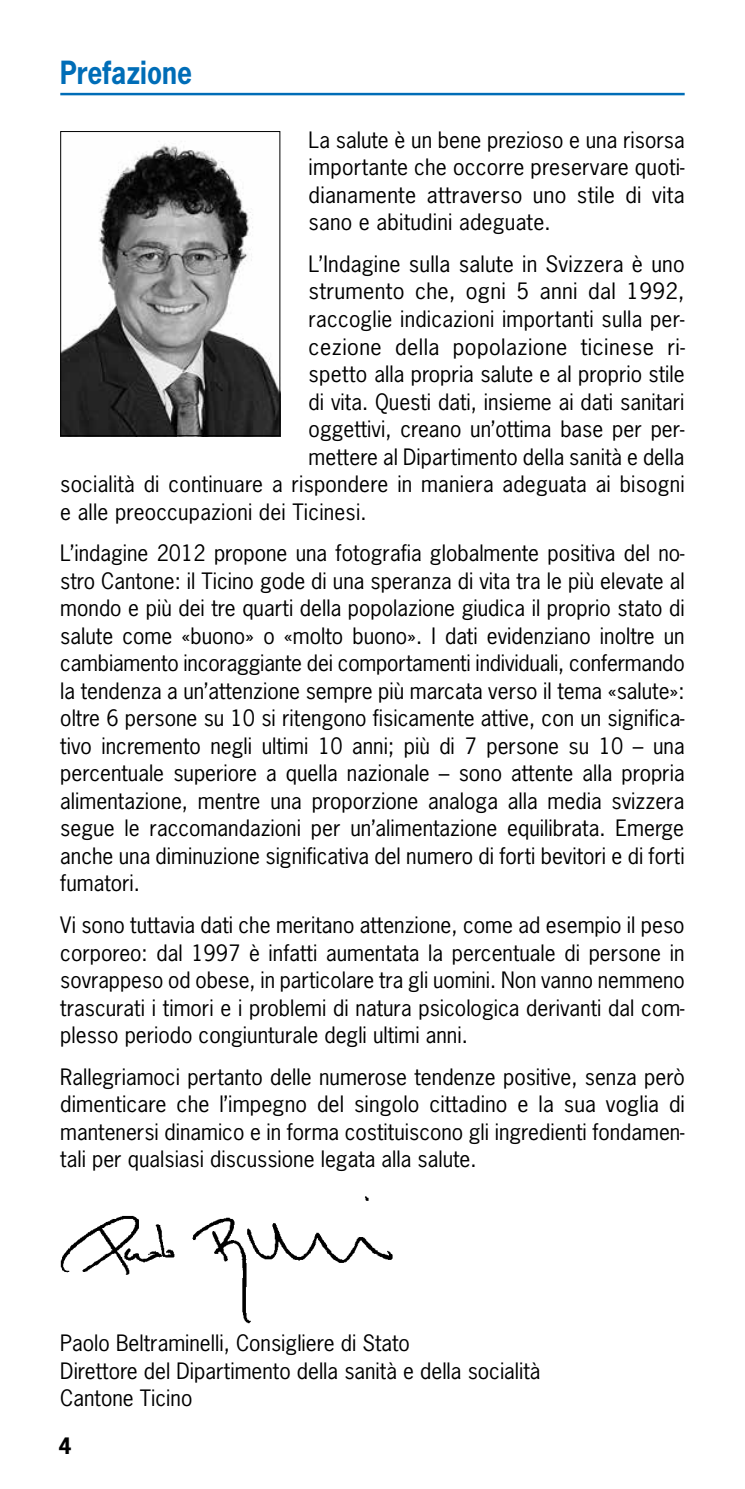
<style>
.page{position:relative;width:745px;height:1489px;background:#fff}
.page>*{position:absolute;margin:0;border:0;box-sizing:border-box;transform-origin:0 0}
.Kopftitel_-mit_Linie{font:700 30px "News Gothic Std";color:#006db7;scale:.88 1}
.Grundtext{font:21.25px/27.5px "News Gothic Std";color:#000;text-align:justify}
.Grundtext-2{font:21.25px "News Gothic Std";letter-spacing:.02em;color:#000}
.t1{font:700 21.25px "News Gothic Std";color:#000}
</style>
<div class="page">
<hr style="left:60px;top:93px;width:624px;height:2px;background:#006db7">
<img style="left:62px;top:144px;width:216px;height:290px">
<div style="left:60px;top:131px;width:220px;height:305px;border:1px solid #000"></div>
<img style="left:60px;top:1196px;width:333px;height:128px">
<p class="Kopftitel_-mit_Linie" style="left:60px;top:52px;width:151px">Prefazione</p>
<p class="Grundtext" style="left:308px;top:126px;width:377px">La salute è un bene prezioso e una risorsa importante che occorre preservare quoti&shy;dianamente attraverso uno stile di vita sano e abitudini adeguate.</p>
<p class="Grundtext" style="left:308px;top:250px;width:377px">L’Indagine sulla salute in Svizzera è uno</p>
<p class="Grundtext" style="left:308px;top:277px;width:377px">strumento che, ogni 5 anni dal 1992,</p>
<p class="Grundtext" style="left:308px;top:305px;width:377px">raccoglie indicazioni importanti sulla per-</p>
<p class="Grundtext-2" style="left:308px;top:333px;width:377px">cezione della popolazione ticinese ri-</p>
<p class="Grundtext" style="left:308px;top:360px;width:377px">spetto alla propria salute e al proprio stile</p>
<p class="Grundtext" style="left:308px;top:387px;width:377px">di vita. Questi dati, insieme ai dati sanitari</p>
<p class="Grundtext" style="left:308px;top:415px;width:377px">oggettivi, creano un’ottima base per per-</p>
<p class="Grundtext" style="left:308px;top:442px;width:377px">mettere al Dipartimento della sanità e della</p>
<p class="Grundtext" style="left:60px;top:470px;width:625px">socialità di continuare a rispondere in maniera adeguata ai bisogni</p>
<p class="Grundtext" style="left:60px;top:497px;width:308px">e alle preoccupazioni dei Ticinesi.</p>
<p class="Grundtext" style="left:60px;top:539px;width:625px">L’indagine 2012 propone una fotografia globalmente positiva del no&shy;stro Cantone: il Ticino gode di una speranza di vita tra le più elevate al mondo e più dei tre quarti della popolazione giudica il proprio stato di salute come «buono» o «molto buono». I dati evidenziano inoltre un cambiamento incoraggiante dei comportamenti individuali, confermando la tendenza a un’attenzione sempre più marcata verso il tema «salute»: oltre 6 persone su 10 si ritengono fisicamente attive, con un significa&shy;tivo incremento negli ultimi 10 anni; più di 7 persone su 10 – una percentuale superiore a quella nazionale – sono attente alla propria alimentazione, mentre una proporzione analoga alla media svizzera segue le raccomandazioni per un’alimentazione equilibrata. Emerge anche una diminuzione significativa del numero di forti bevitori e di forti fumatori.</p>
<p class="Grundtext" style="left:60px;top:911px;width:625px">Vi sono tuttavia dati che meritano attenzione, come ad esempio il peso corporeo: dal 1997 è infatti aumentata la percentuale di persone in sovrappeso od obese, in particolare tra gli uomini. Non vanno nemmeno trascurati i timori e i problemi di natura psicologica derivanti dal com&shy;plesso periodo congiunturale degli ultimi anni.</p>
<p class="Grundtext" style="left:60px;top:1062px;width:625px">Rallegriamoci pertanto delle numerose tendenze positive, senza però dimenticare che l’impegno del singolo cittadino e la sua voglia di mantenersi dinamico e in forma costituiscono gli ingredienti fondamen&shy;tali per qualsiasi discussione legata alla salute.</p>
<p class="Grundtext" style="left:60px;top:1328px;width:481px;text-align:left">Paolo Beltraminelli, Consigliere di Stato<br>Direttore del Dipartimento della sanità e della socialità<br>Cantone Ticino</p>
<p class="t1" style="left:58px;top:1431px;width:15px">4</p>
</div>
